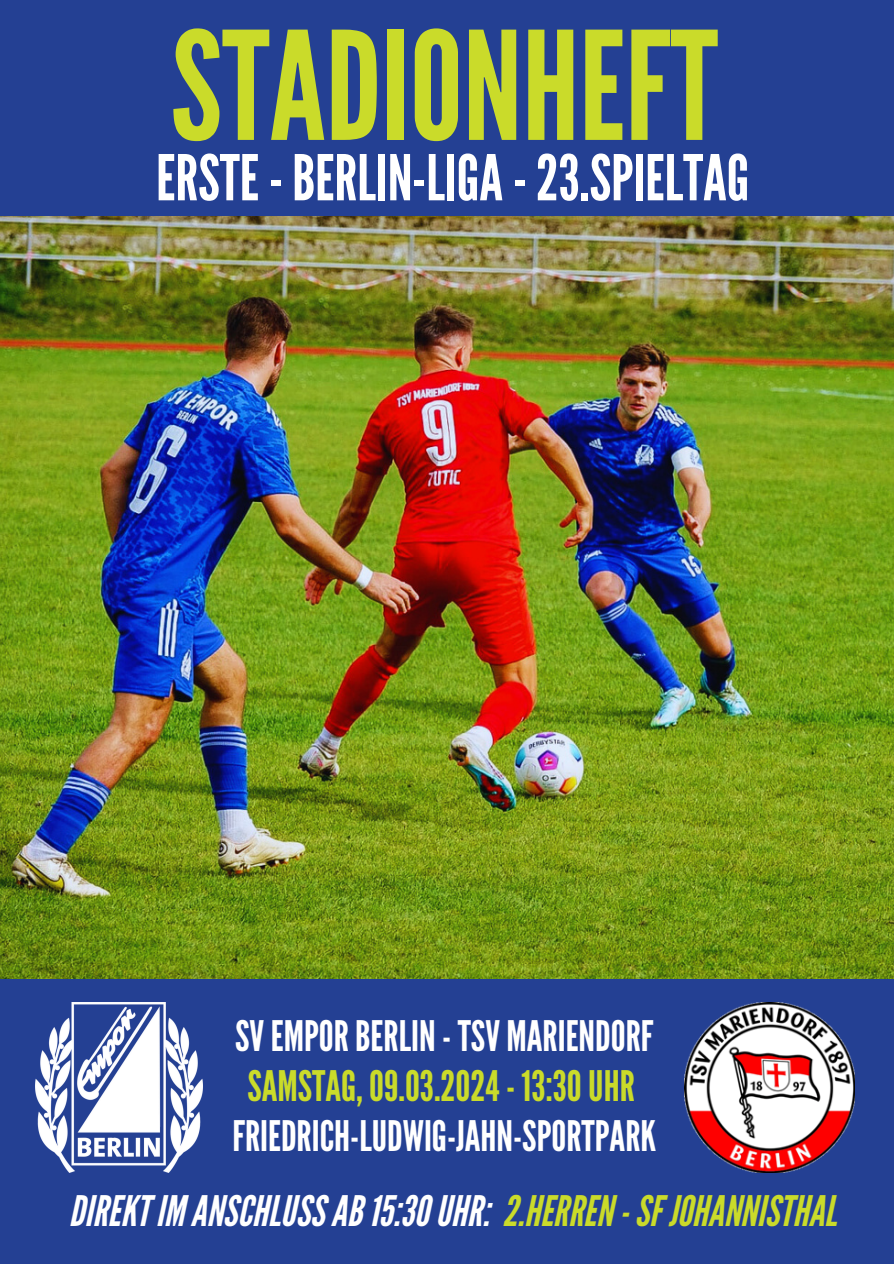
<style>
.page{position:relative;width:894px;height:1264px;background:#fff}
.page>*{position:absolute;margin:0;border:0;box-sizing:border-box;transform-origin:0 0}
.t1{font:150px "League Gothic";color:#cadb2a}
.t2{font:63px "League Gothic";color:#fff}
.t3{font:42px "League Gothic";color:#fff}
.t4{font:italic 42px "League Gothic";color:#fff}
.t5{font:42px "League Gothic";color:#cadb2a}
.s1{color:#cadb2a}
</style>
<div class="page">
<img style="left:0;top:216px;width:893px;height:762px">
<div style="left:0;top:0;width:893px;height:216px;background:#244093"></div>
<div style="left:0;top:978px;width:893px;height:285px;background:#244093"></div>
<img style="left:35px;top:1002px;width:168px;height:170px">
<img style="left:684px;top:1002px;width:170px;height:170px">
<p class="t1" style="left:171px;top:0;width:548px">STADIONHEFT</p>
<p class="t2" style="left:156px;top:141px;width:594px">ERSTE -BERLIN-LIGA-23.SPIELTAG</p>
<h2 class="t3" style="left:235px;top:1012px;width:420px">SVEMPORBERLIN-TSV MARIENDORF</h2>
<p class="t5" style="left:247px;top:1061px;width:389px">SAMSTAG,09.03.2024- 13:30UHR</p>
<p class="t3" style="left:232px;top:1111px;width:425px">FRIEDRICH-LUDWIG-JAHN-SPORTPARK</p>
<p class="t4" style="left:69px;top:1186px;width:769px">DIREKTIM ANSCHLUSSAB15:30UHR: <span class="s1">2.HERREN-SF JOHANNISTHAL</span></p>
</div>
